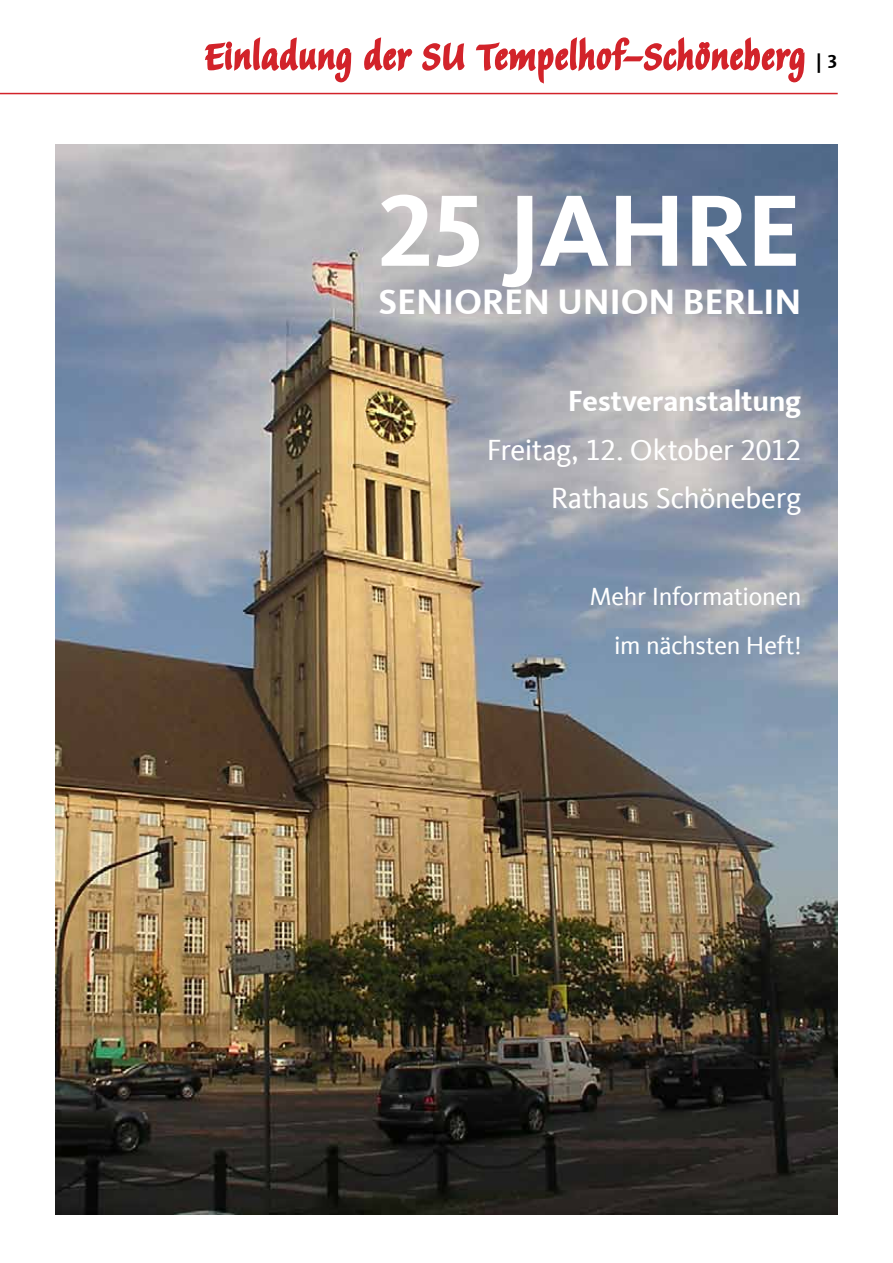
<style>
.page{position:relative;width:893px;height:1263px;background:#fff}
.page>*{position:absolute;margin:0;border:0;box-sizing:border-box;transform-origin:0 0}
.t1{font:700 105px "CDU Kievit Tab";color:#fff}
.t2{font:700 36.3px "CDU Kievit Tab";letter-spacing:-.005em;color:#fff}
.t3{font:30px/48.4px "CDU Kievit Tab";letter-spacing:-.01em;color:#fff;text-align:right}
.t4{font:700 30px "CDU Kievit Tab";letter-spacing:-.01em;color:#fff}
.t5{font:25.5px/48.4px "CDU Kievit Tab";letter-spacing:-.01em;color:#fff;text-align:right}
.t6{font:700 19.5px "CDU Kievit Tab";color:#000}
</style>
<div class="page">
<svg style="left:204px;top:37px;width:148px;height:46px"></svg>
<svg style="left:364px;top:37px;width:49px;height:34px"></svg>
<svg style="left:422px;top:42px;width:43px;height:29px"></svg>
<svg style="left:476px;top:37px;width:329px;height:47px"></svg>
<hr style="left:0;top:93px;width:838px;height:1px;background:#d2232a">
<img style="left:55px;top:145px;width:783px;height:1069px">
<p class="t6" style="left:816px;top:50px;width:23px">| 3</p>
<h1 class="t1" style="left:379px;top:169px;width:225px">25 JAHRE</h1>
<p class="t2" style="left:379px;top:281px;width:343px">SENIOREN UNION BERLI</p>
<p class="t2" style="left:775px;top:281px;width:28px">N</p>
<p class="t4" style="left:568px;top:384px;width:235px">FESTVERANSTALTUNG</p>
<p class="t3" style="left:487px;top:426px;width:316px">Freitag, 12. Oktober 2012<br>Rathaus Schöneberg</p>
<p class="t5" style="left:590px;top:573px;width:213px">Mehr Informationen im nächsten Heft!</p>
</div>
